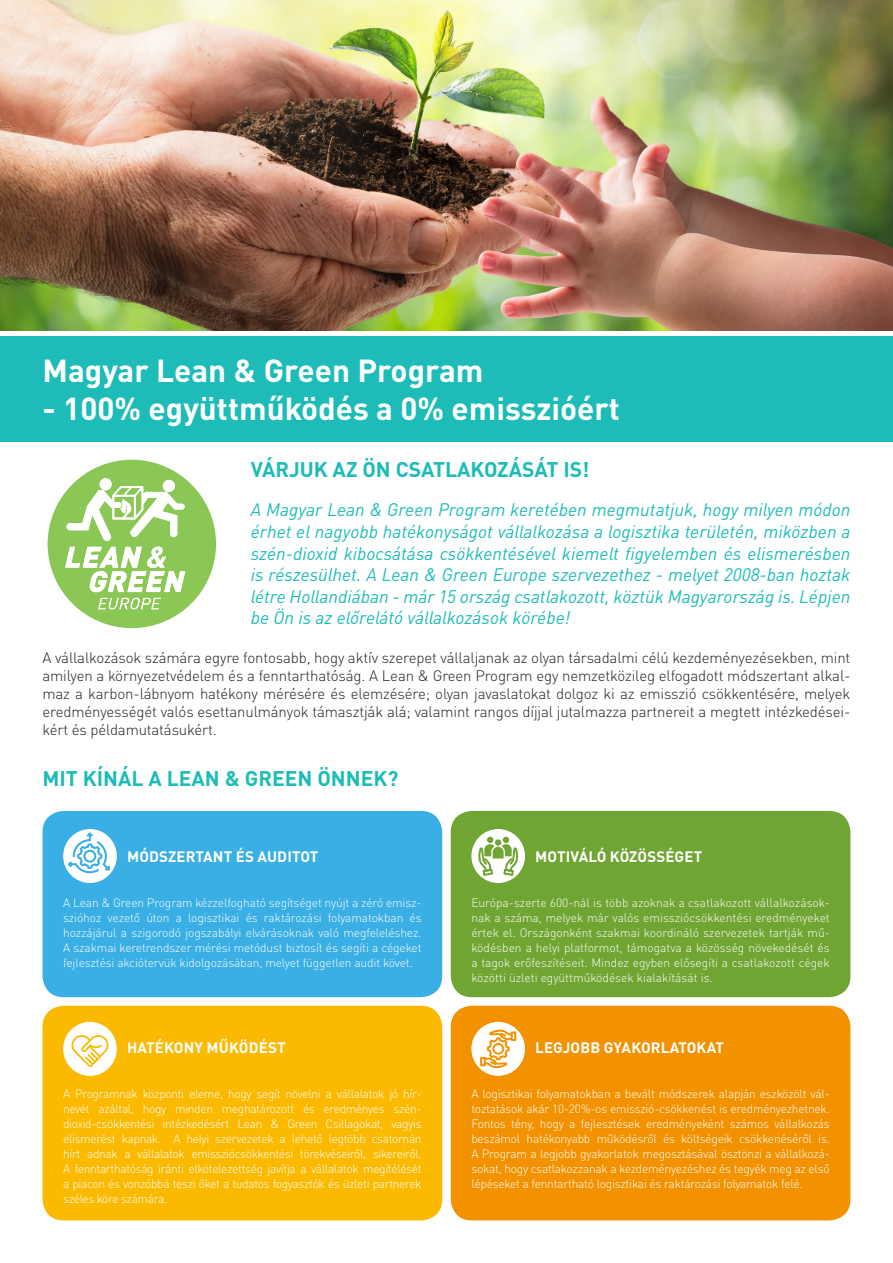
<style>
.page{position:relative;width:893px;height:1263px;background:#fff}
.page>*{position:absolute;margin:0;border:0;box-sizing:border-box;transform-origin:0 0}
.fő_cím{font:700 31.5px "DIN Pro";color:#fff}
.t1{font:700 21px "DIN Pro";color:#1dbcb8}
.t2{font:italic 18px/21.6px "DIN Pro";color:#1dbcb8;text-align:justify}
.t3{font:300 15px/18px "DIN Pro";letter-spacing:-.01em;color:#231f20;text-align:justify}
.t4{font:700 15px "DIN Pro";letter-spacing:.01em;color:#fff}
.t5{font:300 12px/15px "DIN Pro";letter-spacing:-.02em;color:#fff;text-align:justify}
</style>
<div class="page">
<div style="left:43px;top:811px;width:399px;height:186px;background:#39afe5;border-radius:21px"></div>
<div style="left:43px;top:1006px;width:399px;height:214px;background:#fbb900;border-radius:21px"></div>
<div style="left:451px;top:811px;width:399px;height:186px;background:#70a533;border-radius:21px"></div>
<div style="left:451px;top:1006px;width:399px;height:214px;background:#f39200;border-radius:21px"></div>
<div style="left:63px;top:1022px;width:54px;height:54px;background:#fff;border-radius:50%"></div>
<div style="left:63px;top:829px;width:54px;height:54px;background:#fff;border-radius:50%"></div>
<div style="left:471px;top:1022px;width:54px;height:54px;background:#fff;border-radius:50%"></div>
<div style="left:471px;top:829px;width:54px;height:54px;background:#fff;border-radius:50%"></div>
<svg style="left:68px;top:831px;width:42px;height:42px"></svg>
<svg style="left:479px;top:832px;width:39px;height:51px"></svg>
<div style="left:0;top:336px;width:893px;height:105px;background:#1dbcb8"></div>
<img style="left:0;top:0;width:893px;height:331px">
<svg style="left:48px;top:460px;width:168px;height:168px"></svg>
<div style="left:100px;top:478px;width:12px;height:12px;background:#fff;border-radius:50%"></div>
<svg style="left:480px;top:1029px;width:36px;height:39px"></svg>
<svg style="left:72px;top:1035px;width:36px;height:32px"></svg>
<p class="fő_cím" style="left:43px;top:345px;width:443px">Magyar Lean &amp; Green Program</p>
<p class="fő_cím" style="left:43px;top:382px;width:579px">- 100% együttműködés a 0% emisszióért</p>
<p class="t1" style="left:251px;top:452px;width:340px">VÁRJUK AZ ÖN CSATLAKOZÁSÁT IS!</p>
<p class="t2" style="left:251px;top:497px;width:601px">A Magyar Lean &amp; Green Program keretében megmutatjuk, hogy milyen módon érhet el nagyobb hatékonyságot vállalkozása a logisztika területén, miközben a szén-dioxid kibocsátása csökkentésével kiemelt figyelemben és elismerésben is részesülhet. A Lean &amp; Green Europe szervezethez - melyet 2008-ban hoztak létre Hollandiában - már 15 ország csatlakozott, köztük Magyarország is. Lépjen be Ön is az előrelátó vállalkozások körébe!</p>
<p class="t3" style="left:43px;top:647px;width:809px">A vállalkozások számára egyre fontosabb, hogy aktív szerepet vállaljanak az olyan társadalmi célú kezdeményezésekben, mint amilyen a környezetvédelem és a fenntarthatóság. A Lean &amp; Green Program egy nemzetközileg elfogadott módszertant alkal&shy;maz a karbon-lábnyom hatékony mérésére és elemzésére; olyan javaslatokat dolgoz ki az emisszió csökkentésére, melyek eredményességét valós esettanulmányok támasztják alá; valamint rangos díjjal jutalmazza partnereit a megtett intézkedései&shy;kért és példamutatásukért.</p>
<p class="t1" style="left:43px;top:761px;width:357px">MIT KÍNÁL A LEAN &amp; GREEN ÖNNEK?</p>
<p class="t4" style="left:127px;top:844px;width:193px">MÓDSZERTANT ÉS AUDITOT</p>
<p class="t5" style="left:63px;top:894px;width:360px">A Lean &amp; Green Program kézzelfogható segítséget nyújt a zéró emis - szióhoz vezető úton a logisztikai és raktározási folyamatokban és hozzájárul a szigorodó jogszabályi elvárásoknak való megfeleléshez.<br>A szakmai keretrendszer mérési metódust biztosít és segíti a cégeket fejlesztési akciótervük kidolgozásában, melyet független audit követ.</p>
<p class="t4" style="left:127px;top:1035px;width:160px">HATÉKONY MŰKÖDÉST</p>
<p class="t5" style="left:63px;top:1085px;width:360px">A Programnak központi eleme, hogy segít növelni a vállalatok jó hír&shy;nevét azáltal, hogy minden meghatározott és eredményes szén&shy;dioxid-csökkentési intézkedésért Lean &amp; Green Csillagokat, vagyis elismerést kapnak. A helyi szervezetek a lehető legtöbb csatornán hírt adnak a vállalatok emissziócsökkentési törekvéseiről, sikereiről.<br>A fenntarthatóság iránti elkötelezettség javítja a vállalatok megítélését a piacon és vonzóbbá teszi őket a tudatos fogyasztók és üzleti partnerek széles köre számára.</p>
<p class="t4" style="left:535px;top:844px;width:169px">MOTIVÁLÓ KÖZÖSSÉGET</p>
<p class="t5" style="left:471px;top:894px;width:360px">Európa-szerte 600-nál is több azoknak a csatlakozott vállalkozások&shy;nak a száma, melyek már valós emissziócsökkentési eredményeket értek el. Országonként szakmai koordináló szervezetek tartják mű&shy;ködésben a helyi platformot, támogatva a közösség növekedését és a tagok erőfeszítéseit. Mindez egyben elősegíti a csatlakozott cégek közötti üzleti együttműködések kialakítását is.</p>
<p class="t4" style="left:535px;top:1035px;width:190px">LEGJOBB GYAKORLATOKAT</p>
<p class="t5" style="left:471px;top:1085px;width:360px">A logisztikai folyamatokban a bevált módszerek alapján eszközölt vál&shy;toztatások akár 10-20%-os emisszió-csökkenést is eredményezhetnek.<br>Fontos tény, hogy a fejlesztések eredményeként számos vállalkozás beszámol hatékonyabb működésről és költségeik csökkenéséről is.<br>A Program a legjobb gyakorlatok megosztásával ösztönzi a vállalkozá&shy;sokat, hogy csatlakozzanak a kezdeményezéshez és tegyék meg az első lépéseket a fenntartható logisztikai és raktározási folyamatok felé.</p>
</div>
